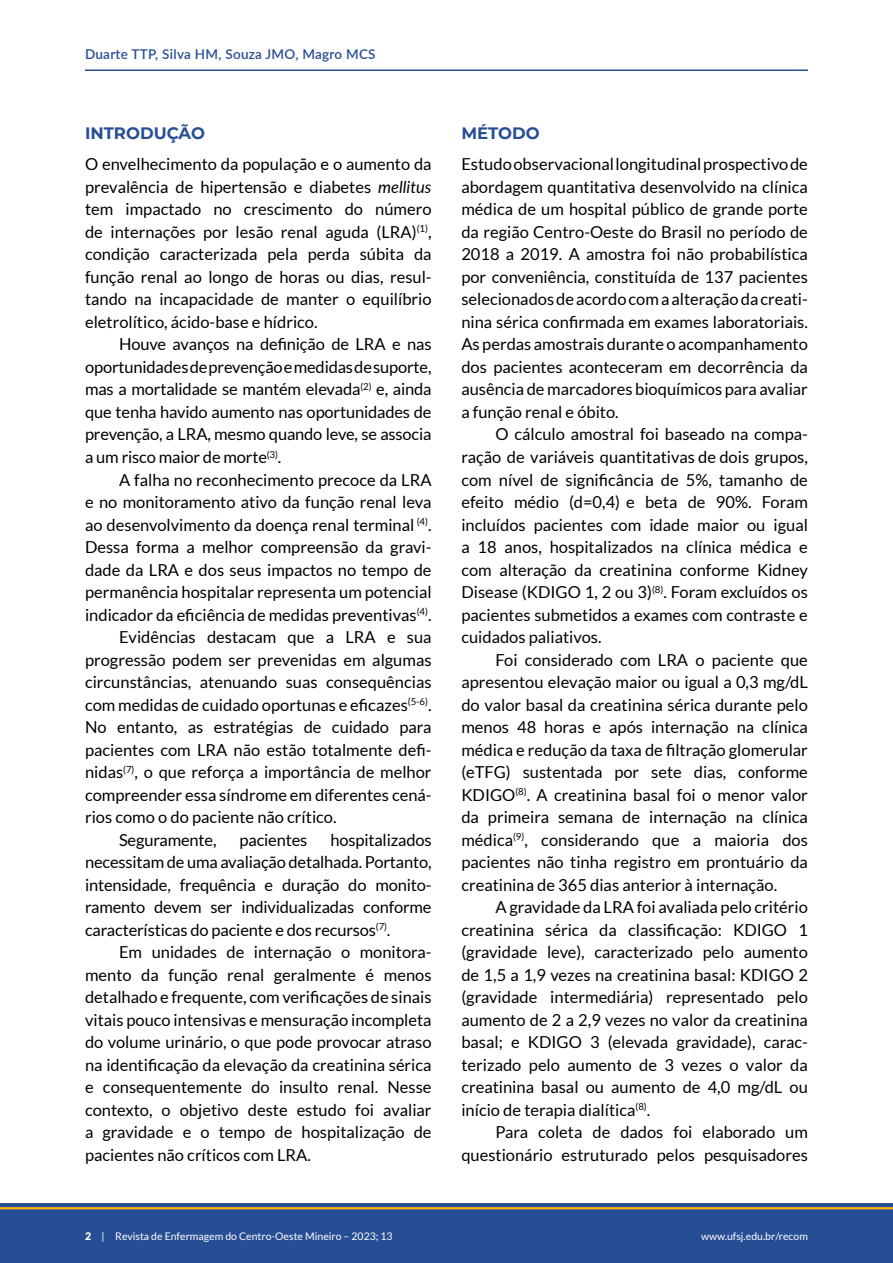
<style>
.page{position:relative;width:893px;height:1263px;background:#fff}
.page>*{position:absolute;margin:0;border:0;box-sizing:border-box;transform-origin:0 0}
.t1{font:16.5px/22.5px "Lato";color:#000;text-align:justify}
.t2{font:700 16.5px "Montserrat";color:#274d95}
.t3{font:600 13.5px "Lato";letter-spacing:.02em;color:#274d95}
.t4{font:10.5px "Lato";color:#fff}
.s1{font-style:italic}
.s2{font-weight:900}
</style>
<div class="page">
<div style="left:0;top:1203px;width:893px;height:60px;background:#274d95"></div>
<hr style="left:0;top:1207px;width:893px;height:2px;background:#ffb011">
<hr style="left:85px;top:69px;width:723px;height:2px;background:#274d95">
<p class="t3" style="left:85px;top:44px;width:292px">Duarte TTP, Silva HM, Souza JMO, Magro MCS</p>
<p class="t2" style="left:85px;top:122px;width:121px">INTRODUÇÃO</p>
<p class="t1" style="left:85px;top:153px;width:348px">O envelhecimento da população e o aumento da prevalência de hipertensão e diabetes <span class="s1">mellitus </span>tem impactado no crescimento do número de internações por lesão renal aguda (LRA)<sup>(1)</sup>, condição caracterizada pela perda súbita da função renal ao longo de horas ou dias, resul&shy;tando na incapacidade de manter o equilíbrio eletrolítico, ácido-base e hídrico.</p>
<p class="t1" style="left:85px;top:333px;width:348px;text-indent:34px">Houve avanços na definição de LRA e nas oportunidades de prevenção e medidas de suporte, mas a mortalidade se mantém elevada<sup>(2)</sup> e, ainda que tenha havido aumento nas oportunidades de prevenção, a LRA, mesmo quando leve, se associa a um risco maior de morte<sup>(3)</sup>.</p>
<p class="t1" style="left:119px;top:468px;width:314px">A falha no reconhecimento precoce da LRA</p>
<p class="t1" style="left:85px;top:491px;width:348px">e no monitoramento ativo da função renal leva</p>
<p class="t1" style="left:85px;top:513px;width:348px">ao desenvolvimento da doença renal terminal <sup>(4)</sup>.</p>
<p class="t1" style="left:85px;top:536px;width:348px">Dessa forma a melhor compreensão da gravi-</p>
<p class="t1" style="left:85px;top:558px;width:348px">dade da LRA e dos seus impactos no tempo de</p>
<p class="t1" style="left:85px;top:581px;width:348px">permanência hospitalar representa um potencial</p>
<p class="t1" style="left:85px;top:603px;width:348px">indicador da eficiência de medidas preventivas<sup>(4)</sup>.</p>
<p class="t1" style="left:119px;top:626px;width:314px">Evidências destacam que a LRA e sua</p>
<p class="t1" style="left:85px;top:648px;width:348px">progressão podem ser prevenidas em algumas</p>
<p class="t1" style="left:85px;top:671px;width:348px">circunstâncias, atenuando suas consequências</p>
<p class="t1" style="left:85px;top:693px;width:348px">com medidas de cuidado oportunas e eficazes<sup>(5-6)</sup>.</p>
<p class="t1" style="left:85px;top:716px;width:348px">No entanto, as estratégias de cuidado para</p>
<p class="t1" style="left:85px;top:738px;width:348px">pacientes com LRA não estão totalmente defi-</p>
<p class="t1" style="left:85px;top:761px;width:348px">nidas<sup>(7)</sup>, o que reforça a importância de melhor</p>
<p class="t1" style="left:85px;top:783px;width:348px">compreender essa síndrome em diferentes cená-</p>
<p class="t1" style="left:85px;top:806px;width:253px">rios como o do paciente não crítico.</p>
<p class="t1" style="left:119px;top:828px;width:99px">Seguramente,</p>
<p class="t1" style="left:240px;top:828px;width:69px">pacientes</p>
<p class="t1" style="left:85px;top:828px;width:348px;text-indent:245px">hospitalizados necessitam de uma avaliação detalhada. Portanto, intensidade, frequência e duração do monito&shy;ramento devem ser individualizadas conforme características do paciente e dos recursos<sup>(7)</sup>.</p>
<p class="t1" style="left:85px;top:941px;width:348px;text-indent:34px">Em unidades de internação o monitora&shy;mento da função renal geralmente é menos detalhado e frequente, com verificações de sinais vitais pouco intensivas e mensuração incompleta do volume urinário, o que pode provocar atraso na identificação da elevação da creatinina sérica e consequentemente do insulto renal. Nesse contexto, o objetivo deste estudo foi avaliar a gravidade e o tempo de hospitalização de pacientes não críticos com LRA.</p>
<p class="t2" style="left:461px;top:121px;width:80px">MÉTODO</p>
<p class="t1" style="left:461px;top:153px;width:348px">Estudo observacional longitudinal prospectivo de abordagem quantitativa desenvolvido na clínica médica de um hospital público de grande porte da região Centro-Oeste do Brasil no período de 2018 a 2019. A amostra foi não probabilística por conveniência, constituída de 137 pacientes selecionados de acordo com a alteração da creati&shy;nina sérica confirmada em exames laboratoriais.<br>As perdas amostrais durante o acompanhamento dos pacientes aconteceram em decorrência da ausência de marcadores bioquímicos para avaliar a função renal e óbito.</p>
<p class="t1" style="left:461px;top:423px;width:348px;text-indent:34px">O cálculo amostral foi baseado na compa&shy;ração de variáveis quantitativas de dois grupos, com nível de significância de 5%, tamanho de efeito médio (d=0,4) e beta de 90%. Foram incluídos pacientes com idade maior ou igual a 18 anos, hospitalizados na clínica médica e com alteração da creatinina conforme Kidney Disease (KDIGO 1, 2 ou 3)<sup>(8)</sup>. Foram excluídos os pacientes submetidos a exames com contraste e cuidados paliativos.</p>
<p class="t1" style="left:461px;top:648px;width:348px;text-indent:34px">Foi considerado com LRA o paciente que apresentou elevação maior ou igual a 0,3 mg/dL do valor basal da creatinina sérica durante pelo menos 48 horas e após internação na clínica médica e redução da taxa de filtração glomerular (eTFG) sustentada por sete dias, conforme KDIGO<sup>(8)</sup>. A creatinina basal foi o menor valor da primeira semana de internação na clínica médica<sup>(9)</sup>, considerando que a maioria dos pacientes não tinha registro em prontuário da creatinina de 365 dias anterior à internação.</p>
<p class="t1" style="left:461px;top:896px;width:348px;text-indent:34px">A gravidade da LRA foi avaliada pelo critério creatinina sérica da classificação: KDIGO 1 (gravidade leve), caracterizado pelo aumento de 1,5 a 1,9 vezes na creatinina basal: KDIGO 2 (gravidade intermediária) representado pelo aumento de 2 a 2,9 vezes no valor da creatinina basal; e KDIGO 3 (elevada gravidade), carac&shy;terizado pelo aumento de 3 vezes o valor da creatinina basal ou aumento de 4,0 mg/dL ou início de terapia dialítica<sup>(8)</sup>.</p>
<p class="t1" style="left:461px;top:1121px;width:348px;text-align:right">Para coleta de dados foi elaborado um questionário estruturado pelos pesquisadores</p>
<p class="t4" style="left:85px;top:1230px;width:309px"><span class="s2">2</span> | Revista de Enfermagem do Centro-Oeste Mineiro – 2023; 13</p>
<p class="t4" style="left:701px;top:1230px;width:108px">www.ufsj.edu.br/recom</p>
</div>
